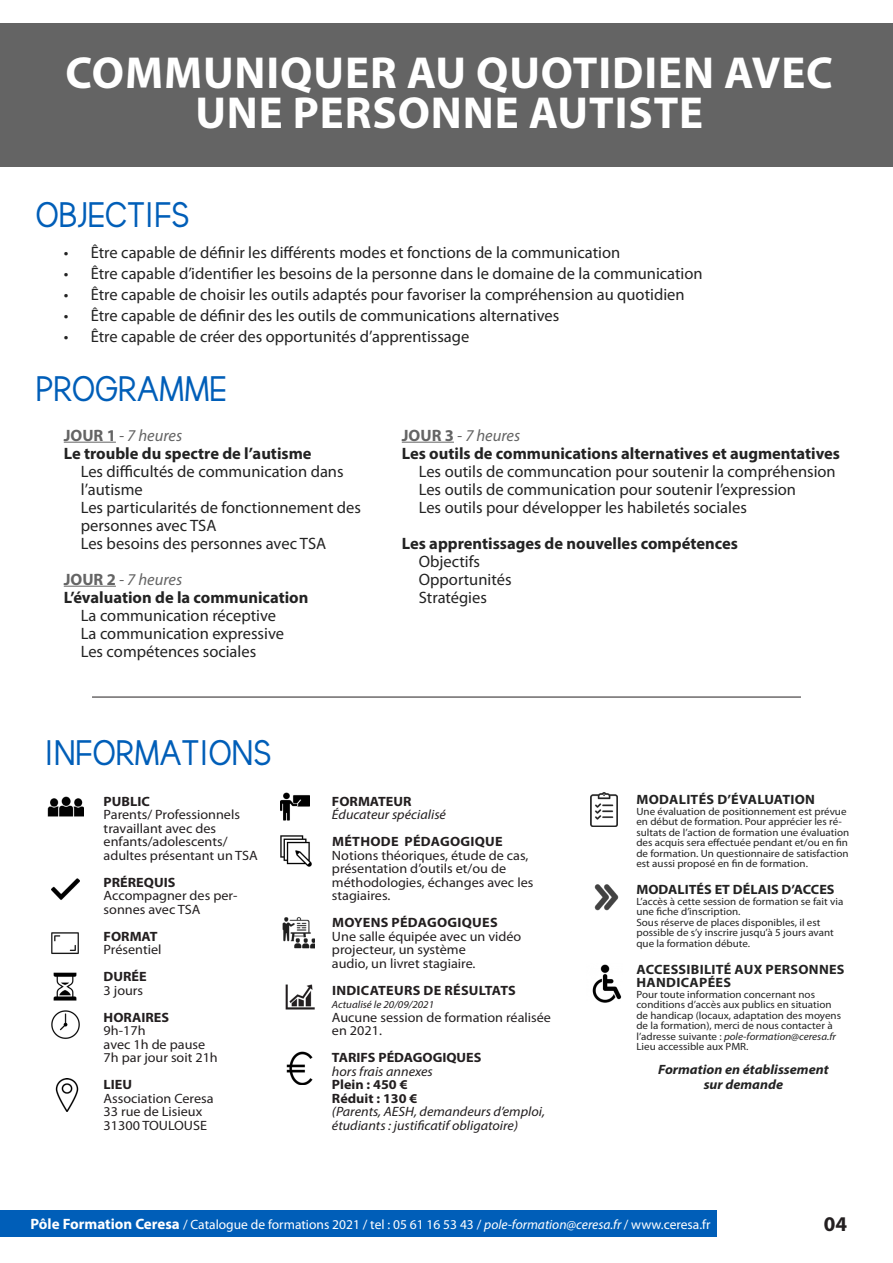
<style>
.page{position:relative;width:893px;height:1263px;background:#fff}
.page>*{position:absolute;margin:0;border:0;box-sizing:border-box;transform-origin:0 0}
.TITRE_FORMATION{font:700 45px "Myriad Pro";letter-spacing:.02em;color:#fff}
.DATES_FORMATION{font:36px "thebrooklynbold";color:#005eb8}
.DATES_FORMATION-2{font:700 21px "Myriad Pro";color:#231f20}
.t1{font:16.5px "Myriad Pro";color:#232323}
.t2{font:700 16.5px "Myriad Pro";color:#232323}
.t3{font:italic 16.5px "Myriad Pro";color:#646464}
.t4{font:13.5px/13.5px "Myriad Pro";color:#231f20;scale:1.05 1}
.t5{font:italic 13.5px/13.5px "Myriad Pro";color:#231f20;scale:1.05 1}
.DATES_FORMATION-3{font:13.5px "Myriad Pro";color:#fff}
.t6{font:700 13.5px "Myriad Pro";color:#231f20;scale:1.05 1}
.t7{font:700 13.5px "Myriad Pro";letter-spacing:.02em;color:#231f20;scale:1.05 1}
.t8{font:700 13.5px/13.5px "Myriad Pro";letter-spacing:.02em;color:#232323;scale:1.05 1}
.t9{font:italic 700 13.5px "Myriad Pro";color:#232323;scale:1.05 1}
.t10{font:700 13.5px "Myriad Pro";color:#232323;scale:1.05 1}
.t11{font:10.5px/10.5px "Myriad Pro";color:#232323;scale:1.05 1}
.t12{font:italic 10.5px "Myriad Pro";color:#231f20;scale:1.05 1}
.s1{font-weight:700;font-style:normal}
.s2{font-style:italic}
.s3{font-weight:700;font-size:15px}
</style>
<div class="page">
<div style="left:0;top:23px;width:893px;height:143px;background:#646464"></div>
<hr style="left:92px;top:697px;width:709px;height:1px;background:#231f20">
<div style="left:0;top:1210px;width:717px;height:27px;background:#005eb8"></div>
<hr style="left:402px;top:442px;width:52px;height:1px;background:#646464">
<hr style="left:64px;top:442px;width:52px;height:1px;background:#646464">
<hr style="left:64px;top:586px;width:52px;height:1px;background:#646464">
<img style="left:53px;top:972px;width:24px;height:29px">
<img style="left:51px;top:932px;width:28px;height:22px">
<img style="left:51px;top:1010px;width:29px;height:29px">
<img style="left:55px;top:1079px;width:24px;height:32px">
<img style="left:280px;top:835px;width:32px;height:31px">
<img style="left:47px;top:796px;width:37px;height:21px">
<img style="left:52px;top:878px;width:27px;height:22px">
<img style="left:286px;top:1051px;width:27px;height:34px">
<img style="left:282px;top:917px;width:33px;height:32px">
<img style="left:285px;top:984px;width:30px;height:26px">
<img style="left:281px;top:792px;width:28px;height:29px">
<img style="left:594px;top:884px;width:25px;height:27px">
<img style="left:592px;top:964px;width:30px;height:38px">
<img style="left:590px;top:792px;width:27px;height:34px">
<p class="TITRE_FORMATION" style="left:66px;top:43px;width:769px">COMMUNIQUER AU QUOTIDIEN AVEC</p>
<p class="TITRE_FORMATION" style="left:195px;top:84px;width:509px">UNE PERSONNE AUTISTE</p>
<p class="DATES_FORMATION" style="left:36px;top:193px;width:155px">OBJECTIFS</p>
<p class="t1" style="left:64px;top:243px;width:558px">• Être capable de définir les différents modes et fonctions de la communication</p>
<p class="t1" style="left:64px;top:264px;width:640px">• Être capable d’identifier les besoins de la personne dans le domaine de la communication</p>
<p class="t1" style="left:64px;top:285px;width:622px">• Être capable de choisir les outils adaptés pour favoriser la compréhension au quotidien</p>
<p class="t1" style="left:64px;top:306px;width:497px">• Être capable de définir des les outils de communications alternatives</p>
<p class="t1" style="left:64px;top:327px;width:407px">• Être capable de créer des opportunités d’apprentissage</p>
<p class="DATES_FORMATION" style="left:36px;top:367px;width:192px">PROGRAMME</p>
<p class="t3" style="left:64px;top:425px;width:120px"><span class="s1">JOUR 1</span> - 7 heures</p>
<p class="t2" style="left:64px;top:442px;width:249px">Le trouble du spectre de l’autisme</p>
<p class="t1" style="left:81px;top:461px;width:264px">Les difficultés de communication dans</p>
<p class="t1" style="left:81px;top:479px;width:64px">l’autisme</p>
<p class="t1" style="left:81px;top:497px;width:282px">Les particularités de fonctionnement des</p>
<p class="t1" style="left:81px;top:515px;width:137px">personnes avec TSA</p>
<p class="t1" style="left:81px;top:533px;width:247px">Les besoins des personnes avec TSA</p>
<p class="t3" style="left:64px;top:569px;width:120px"><span class="s1">JOUR 2</span> - 7 heures</p>
<p class="t2" style="left:64px;top:586px;width:246px">L’évaluation de la communication</p>
<p class="t1" style="left:81px;top:605px;width:197px">La communication réceptive</p>
<p class="t1" style="left:81px;top:623px;width:205px">La communication expressive</p>
<p class="t1" style="left:81px;top:641px;width:177px">Les compétences sociales</p>
<p class="t3" style="left:402px;top:425px;width:120px"><span class="s1">JOUR 3</span> - 7 heures</p>
<p class="t2" style="left:402px;top:442px;width:440px">Les outils de communications alternatives et augmentatives</p>
<p class="t1" style="left:419px;top:461px;width:418px">Les outils de communcation pour soutenir la compréhension</p>
<p class="t1" style="left:419px;top:479px;width:379px">Les outils de communication pour soutenir l’expression</p>
<p class="t1" style="left:419px;top:497px;width:330px">Les outils pour développer les habiletés sociales</p>
<p class="t2" style="left:402px;top:532px;width:338px">Les apprentissages de nouvelles compétences</p>
<p class="t1" style="left:419px;top:551px;width:63px">Objectifs</p>
<p class="t1" style="left:419px;top:569px;width:94px">Opportunités</p>
<p class="t1" style="left:419px;top:587px;width:70px">Stratégies</p>
<p class="DATES_FORMATION" style="left:44px;top:731px;width:228px">INFORMATIONS</p>
<p class="t6" style="left:104px;top:792px;width:45px">PUBLIC</p>
<p class="t4" style="left:104px;top:807px;width:131px">Parents/ Professionnels travaillant avec des</p>
<p class="t4" style="left:104px;top:834px;width:148px">enfants/adolescents/ adultes présentant un TSA</p>
<p class="t6" style="left:104px;top:873px;width:70px">PRÉREQUIS</p>
<p class="t4" style="left:104px;top:888px;width:129px">Accompagner des per&shy;sonnes avec TSA</p>
<p class="t6" style="left:104px;top:927px;width:53px">FORMAT</p>
<p class="t4" style="left:104px;top:942px;width:57px">Présentiel</p>
<p class="t6" style="left:104px;top:968px;width:43px">DURÉE</p>
<p class="t4" style="left:104px;top:983px;width:39px">3 jours</p>
<p class="t6" style="left:104px;top:1008px;width:64px">HORAIRES</p>
<p class="t4" style="left:104px;top:1023px;width:41px">9h-17h</p>
<p class="t4" style="left:104px;top:1037px;width:98px">avec 1h de pause</p>
<p class="t4" style="left:104px;top:1050px;width:110px">7h par jour soit 21h</p>
<p class="t6" style="left:104px;top:1076px;width:29px">LIEU</p>
<p class="t4" style="left:104px;top:1091px;width:106px">Association Ceresa</p>
<p class="t4" style="left:104px;top:1104px;width:95px">33 rue de Lisieux</p>
<p class="t4" style="left:104px;top:1118px;width:100px">31300 TOULOUSE</p>
<p class="t6" style="left:332px;top:792px;width:77px">FORMATEUR</p>
<p class="t5" style="left:332px;top:807px;width:110px">Éducateur spécialisé</p>
<p class="t7" style="left:332px;top:833px;width:164px">MÉTHODE PÉDAGOGIQUE</p>
<p class="t4" style="left:332px;top:848px;width:189px">Notions théoriques, étude de cas,</p>
<p class="t4" style="left:332px;top:861px;width:167px">présentation d’outils et/ou de</p>
<p class="t4" style="left:332px;top:875px;width:193px">méthodologies, échanges avec les stagiaires.</p>
<p class="t7" style="left:332px;top:914px;width:159px">MOYENS PÉDAGOGIQUES</p>
<p class="t4" style="left:332px;top:929px;width:182px">Une salle équipée avec un vidéo</p>
<p class="t4" style="left:332px;top:942px;width:129px">projecteur, un système</p>
<p class="t4" style="left:332px;top:956px;width:138px">audio, un livret stagiaire.</p>
<p class="t7" style="left:332px;top:981px;width:177px">INDICATEURS DE RÉSULTATS</p>
<p class="t12" style="left:332px;top:998px;width:99px">Actualisé le 20/09/2021</p>
<p class="t4" style="left:332px;top:1010px;width:210px">Aucune session de formation réalisée en 2021.</p>
<p class="t6" style="left:332px;top:1049px;width:144px">TARIFS PÉDAGOGIQUES</p>
<p class="t5" style="left:332px;top:1064px;width:98px">hors frais annexes</p>
<p class="t6" style="left:332px;top:1076px;width:73px">Plein : 450 €</p>
<p class="t6" style="left:332px;top:1089px;width:83px">Réduit : 130 €</p>
<p class="t5" style="left:332px;top:1104px;width:204px">(Parents, AESH, demandeurs d’emploi, étudiants : justificatif obligatoire)</p>
<p class="t8" style="left:637px;top:792px;width:171px">MODALITÉS D’ÉVALUATION</p>
<p class="t11" style="left:636px;top:806px;width:204px">Une évaluation de positionnement est prévue en début de formation. Pour apprécier les ré&shy;sultats de l’action de formation une évaluation des acquis sera effectuée pendant et/ou en fin de formation. Un questionnaire de satisfaction est aussi proposé en fin de formation.</p>
<p class="t10" style="left:636px;top:881px;width:190px">MODALITÉS ET DÉLAIS D’ACCES</p>
<p class="t11" style="left:636px;top:896px;width:199px">L’accès à cette session de formation se fait via une fiche d’inscription.</p>
<p class="t11" style="left:636px;top:917px;width:177px">Sous réserve de places disponibles, il est</p>
<p class="t11" style="left:636px;top:927px;width:190px">possible de s’y inscrire jusqu’à 5 jours avant que la formation débute.</p>
<p class="t8" style="left:637px;top:962px;width:200px">ACCESSIBILITÉ AUX PERSONNES<br>HANDICAPÉES</p>
<p class="t11" style="left:636px;top:989px;width:196px">Pour toute information concernant nos conditions d’accès aux publics en situation de handicap (locaux, adaptation des moyens de la formation), merci de nous contacter à l’adresse suivante : <span class="s2">pole-formation@ceresa.fr</span></p>
<p class="t11" style="left:636px;top:1041px;width:108px">Lieu accessible aux PMR.</p>
<p class="t9" style="left:658px;top:1061px;width:164px">Formation en établissement</p>
<p class="t9" style="left:704px;top:1076px;width:77px">sur demande</p>
<p class="DATES_FORMATION-3" style="left:31px;top:1216px;width:681px"><span class="s3">Pôle Formation Ceresa</span> / Catalogue de formations 2021 / tel : 05 61 16 53 43 / <span class="s2">pole-formation@ceresa.fr</span> / www.ceresa.fr</p>
<p class="DATES_FORMATION-2" style="left:824px;top:1210px;width:25px">04</p>
</div>
